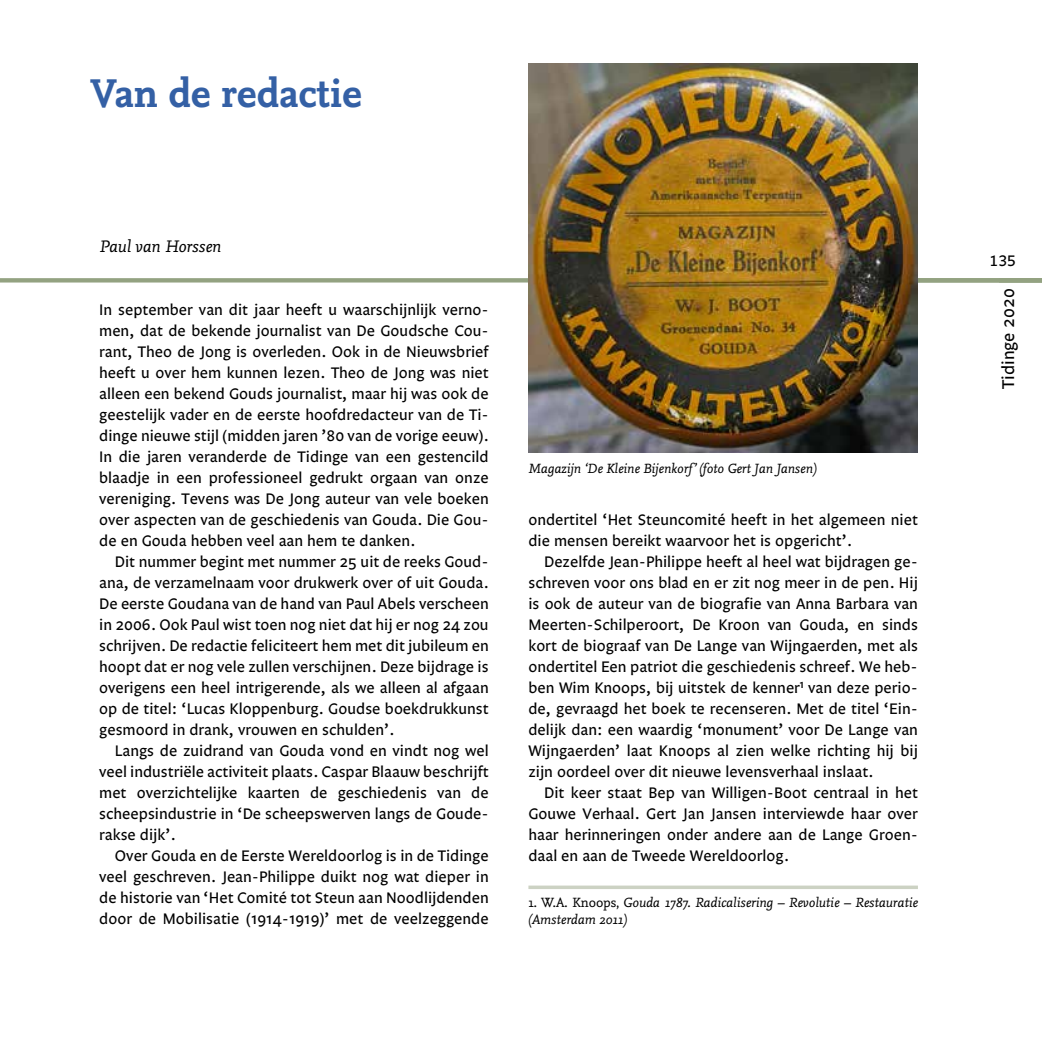
<style>
.page{position:relative;width:1042px;height:1042px;background:#fff}
.page>*{position:absolute;margin:0;border:0;box-sizing:border-box;transform-origin:0 0}
.t1{font:700 42px "Nexus Mix";color:#3460a5}
.t2{font:italic 17.5px "Nexus Mix";color:#000}
.t3{font:17.5px "Legato One";color:#000}
.t4{font:15.75px/21px "Legato One";color:#000;text-align:justify}
.t5{font:15.75px "Legato One TF";color:#000}
.t6{font:italic 14px/17.5px "Nexus Mix";color:#000}
.s1{font-style:normal}
</style>
<div class="page">
<div style="left:999px;top:278px;width:43px;height:5px;background:#9caa8c"></div>
<svg style="left:0;top:278px;width:528px;height:4px;background:#97a585"></svg>
<hr style="left:872px;top:278px;width:170px;height:4px;background:#93a281">
<img style="left:528px;top:63px;width:390px;height:389px">
<svg style="left:528px;top:885px;width:390px;height:4px;background:#d3d8cb"></svg>
<h1 class="t1" style="left:90px;top:66px;width:273px">Van de redactie</h1>
<p class="t2" style="left:100px;top:235px;width:123px">Paul van Horssen</p>
<p class="t4" style="left:99px;top:300px;width:391px">In september van dit jaar heeft u waarschijnlijk verno&shy;men, dat de bekende journalist van De Goudsche Cou&shy;rant, Theo de Jong is overleden. Ook in de Nieuwsbrief heeft u over hem kunnen lezen. Theo de Jong was niet alleen een bekend Gouds journalist, maar hij was ook de geestelijk vader en de eerste hoofdredacteur van de Ti&shy;dinge nieuwe stijl (midden jaren ’80 van de vorige eeuw).<br>In die jaren veranderde de Tidinge van een gestencild blaadje in een professioneel gedrukt orgaan van onze vereniging. Tevens was De Jong auteur van vele boeken over aspecten van de geschiedenis van Gouda. Die Gou&shy;de en Gouda hebben veel aan hem te danken.</p>
<p class="t4" style="left:99px;top:552px;width:391px;text-indent:16px">Dit nummer begint met nummer 25 uit de reeks Goud&shy;ana, de verzamelnaam voor drukwerk over of uit Gouda.<br>De eerste Goudana van de hand van Paul Abels verscheen in 2006. Ook Paul wist toen nog niet dat hij er nog 24 zou schrijven. De redactie feliciteert hem met dit jubileum en hoopt dat er nog vele zullen verschijnen. Deze bijdrage is overigens een heel intrigerende, als we alleen al afgaan op de titel: ‘Lucas Kloppenburg. Goudse boekdrukkunst gesmoord in drank, vrouwen en schulden’.</p>
<p class="t4" style="left:99px;top:741px;width:391px;text-indent:16px">Langs de zuidrand van Gouda vond en vindt nog wel veel industriële activiteit plaats. Caspar Blaauw beschrijft met overzichtelijke kaarten de geschiedenis van de scheepsindustrie in ‘De scheepswerven langs de Goude&shy;rakse dijk’.</p>
<p class="t4" style="left:99px;top:846px;width:391px;text-indent:16px">Over Gouda en de Eerste Wereldoorlog is in de Tidinge veel geschreven. Jean-Philippe duikt nog wat dieper in de historie van ‘Het Comité tot Steun aan Noodlijdenden door de Mobilisatie (1914-1919)’ met de veelzeggende</p>
<p class="t6" style="left:528px;top:459px;width:289px">Magazijn ‘De Kleine Bijenkorf’ (foto Gert Jan Jansen)</p>
<p class="t4" style="left:528px;top:510px;width:391px">ondertitel ‘Het Steuncomité heeft in het algemeen niet die mensen bereikt waarvoor het is opgericht’.</p>
<p class="t4" style="left:528px;top:552px;width:391px;text-indent:16px">Dezelfde Jean-Philippe heeft al heel wat bijdragen ge&shy;schreven voor ons blad en er zit nog meer in de pen. Hij is ook de auteur van de biografie van Anna Barbara van Meerten-Schilperoort, De Kroon van Gouda, en sinds kort de biograaf van De Lange van Wijngaerden, met als ondertitel Een patriot die geschiedenis schreef. We heb&shy;ben Wim Knoops, bij uitstek de kenner<sup>1</sup> van deze perio&shy;de, gevraagd het boek te recenseren. Met de titel ‘Ein&shy;delijk dan: een waardig ‘monument’ voor De Lange van Wijngaerden’ laat Knoops al zien welke richting hij bij zijn oordeel over dit nieuwe levensverhaal inslaat.</p>
<p class="t4" style="left:528px;top:783px;width:391px;text-indent:16px">Dit keer staat Bep van Willigen-Boot centraal in het Gouwe Verhaal. Gert Jan Jansen interviewde haar over haar herinneringen onder andere aan de Lange Groen&shy;daal en aan de Tweede Wereldoorlog.</p>
<p class="t6" style="left:528px;top:893px;width:391px"><span class="s1">1. W.A. Knoops,</span> Gouda 1787. Radicalisering – Revolutie – Restauratie (Amsterdam 2011)</p>
<p class="t5" style="left:989px;top:252px;width:28px">135</p>
<p class="t3" style="left:998px;top:389px;width:102px;rotate:-90deg">Tidinge 2020</p>
</div>
